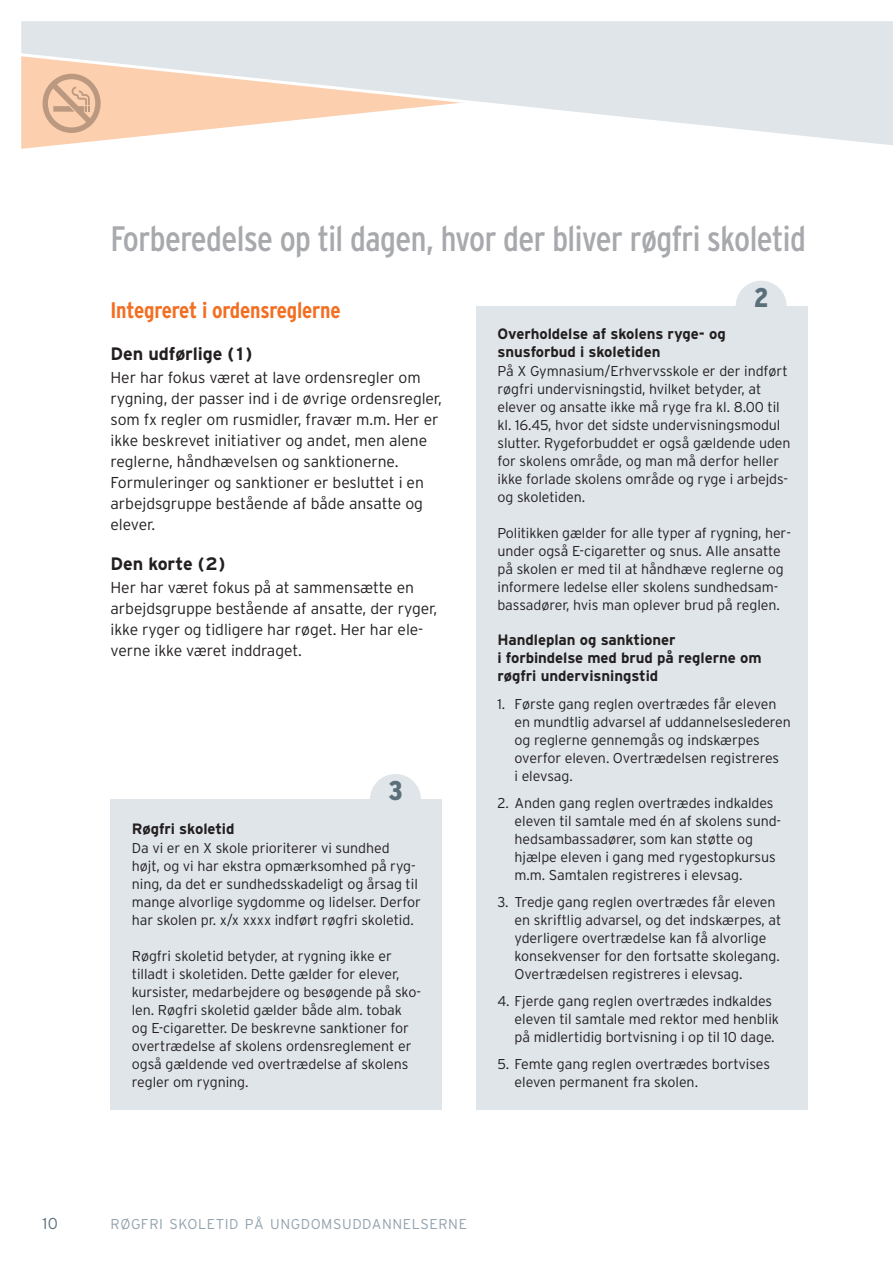
<style>
.page{position:relative;width:893px;height:1263px;background:#fff}
.page>*{position:absolute;margin:0;border:0;box-sizing:border-box;transform-origin:0 0}
.t1{font:condensed 35.25px "Interstate";letter-spacing:-.015em;color:#a8a9ad}
.t2{font:900 condensed 27px "Interstate";color:#5b6f7b}
.t3{font:700 condensed 22.5px "Interstate";letter-spacing:-.01em;color:#f36e21}
.t4{font:700 18px "Interstate";letter-spacing:-.005em;color:#231f20}
.t5{font:300 15.75px/21px "Interstate";letter-spacing:-.005em;color:#231f20}
.t6{font:300 15.75px "Interstate";color:#5b6f7b}
.t7{font:700 15px/18px "Interstate";letter-spacing:-.005em;color:#231f20}
.t8{font:300 14.25px/18px "Interstate";letter-spacing:-.005em;color:#231f20}
.t9{font:300 14.25px "Interstate";letter-spacing:.04em;color:#92a2ad}
</style>
<div class="page">
<div style="left:21px;top:21px;width:872px;height:28px;background:#dfe5e9"></div>
<div style="left:111px;top:799px;width:331px;height:311px;background:#dfe5e9"></div>
<div style="left:370px;top:774px;width:51px;height:51px;background:#dfe5e9;border-radius:50%"></div>
<div style="left:736px;top:281px;width:51px;height:51px;background:#dfe5e9;border-radius:50%"></div>
<div style="left:476px;top:306px;width:332px;height:804px;background:#dfe5e9"></div>
<svg style="left:21px;top:49px;width:872px;height:96px"></svg>
<svg style="left:21px;top:55px;width:447px;height:94px"></svg>
<h1 class="t1" style="left:111px;top:219px;width:697px">Forberedelse op til dagen, hvor der bliver røgfri skoletid</h1>
<h2 class="t2" style="left:754px;top:282px;width:16px">2</h2>
<h3 class="t3" style="left:111px;top:298px;width:232px">Integreret i ordensreglerne</h3>
<p class="t4" style="left:111px;top:344px;width:143px">Den udførlige (1)</p>
<p class="t5" style="left:111px;top:367px;width:333px">Her har fokus været at lave ordensregler om rygning, der passer ind i de øvrige ordensregler, som fx regler om rusmidler, fravær m.m. Her er ikke beskrevet initiativer og andet, men alene reglerne, håndhævelsen og sanktionerne.<br>Formuleringer og sanktioner er besluttet i en arbejdsgruppe bestående af både ansatte og elever.</p>
<p class="t4" style="left:111px;top:554px;width:116px">Den korte (2)</p>
<p class="t5" style="left:111px;top:577px;width:328px">Her har været fokus på at sammensætte en arbejdsgruppe bestående af ansatte, der ryger, ikke ryger og tidligere har røget. Her har ele&shy;verne ikke været inddraget.</p>
<p class="t7" style="left:497px;top:324px;width:230px">Overholdelse af skolens ryge- og snusforbud i skoletiden</p>
<p class="t8" style="left:497px;top:361px;width:295px">På X Gymnasium/Erhvervsskole er der indført røgfri undervisningstid, hvilket betyder, at elever og ansatte ikke må ryge fra kl. 8.00 til kl. 16.45, hvor det sidste undervisningsmodul slutter. Rygeforbuddet er også gældende uden for skolens område, og man må derfor heller ikke forlade skolens område og ryge i arbejds&shy;og skoletiden.</p>
<p class="t8" style="left:497px;top:523px;width:295px">Politikken gælder for alle typer af rygning, her&shy;under også E-cigaretter og snus. Alle ansatte på skolen er med til at håndhæve reglerne og informere ledelse eller skolens sundhedsam&shy;bassadører, hvis man oplever brud på reglen.</p>
<p class="t7" style="left:497px;top:630px;width:266px">Handleplan og sanktioner<br>i forbindelse med brud på reglerne om røgfri undervisningstid</p>
<p class="t8" style="left:514px;top:694px;width:278px;text-indent:-17px">1. Første gang reglen overtrædes får eleven en mundtlig advarsel af uddannelseslederen og reglerne gennemgås og indskærpes overfor eleven. Overtrædelsen registreres<br>i elevsag.</p>
<p class="t8" style="left:514px;top:793px;width:268px;text-indent:-17px">2. Anden gang reglen overtrædes indkaldes eleven til samtale med én af skolens sund&shy;hedsambassadører, som kan støtte og hjælpe eleven i gang med rygestopkursus m.m. Samtalen registreres i elevsag.</p>
<p class="t8" style="left:514px;top:892px;width:268px;text-indent:-17px">3. Tredje gang reglen overtrædes får eleven en skriftlig advarsel, og det indskærpes, at yderligere overtrædelse kan få alvorlige konsekvenser for den fortsatte skolegang.<br>Overtrædelsen registreres i elevsag.</p>
<p class="t8" style="left:514px;top:991px;width:266px;text-indent:-17px">4. Fjerde gang reglen overtrædes indkaldes eleven til samtale med rektor med henblik på midlertidig bortvisning i op til 10 dage.</p>
<p class="t8" style="left:514px;top:1054px;width:257px;text-indent:-17px">5. Femte gang reglen overtrædes bortvises eleven permanent fra skolen.</p>
<h2 class="t2" style="left:388px;top:775px;width:16px">3</h2>
<p class="t7" style="left:132px;top:820px;width:104px">Røgfri skoletid</p>
<p class="t8" style="left:132px;top:839px;width:291px">Da vi er en X skole prioriterer vi sundhed højt, og vi har ekstra opmærksomhed på ryg&shy;ning, da det er sundhedsskadeligt og årsag til mange alvorlige sygdomme og lidelser. Derfor har skolen pr. x/x xxxx indført røgfri skoletid.</p>
<p class="t8" style="left:132px;top:947px;width:291px">Røgfri skoletid betyder, at rygning ikke er tilladt i skoletiden. Dette gælder for elever, kursister, medarbejdere og besøgende på sko&shy;len. Røgfri skoletid gælder både alm. tobak og E-cigaretter. De beskrevne sanktioner for overtrædelse af skolens ordensreglement er også gældende ved overtrædelse af skolens regler om rygning.</p>
<p class="t6" style="left:43px;top:1214px;width:17px">10</p>
<p class="t9" style="left:111px;top:1216px;width:358px">RØGFRI SKOLETID PÅ UNGDOMSUDDANNELSERNE</p>
</div>
